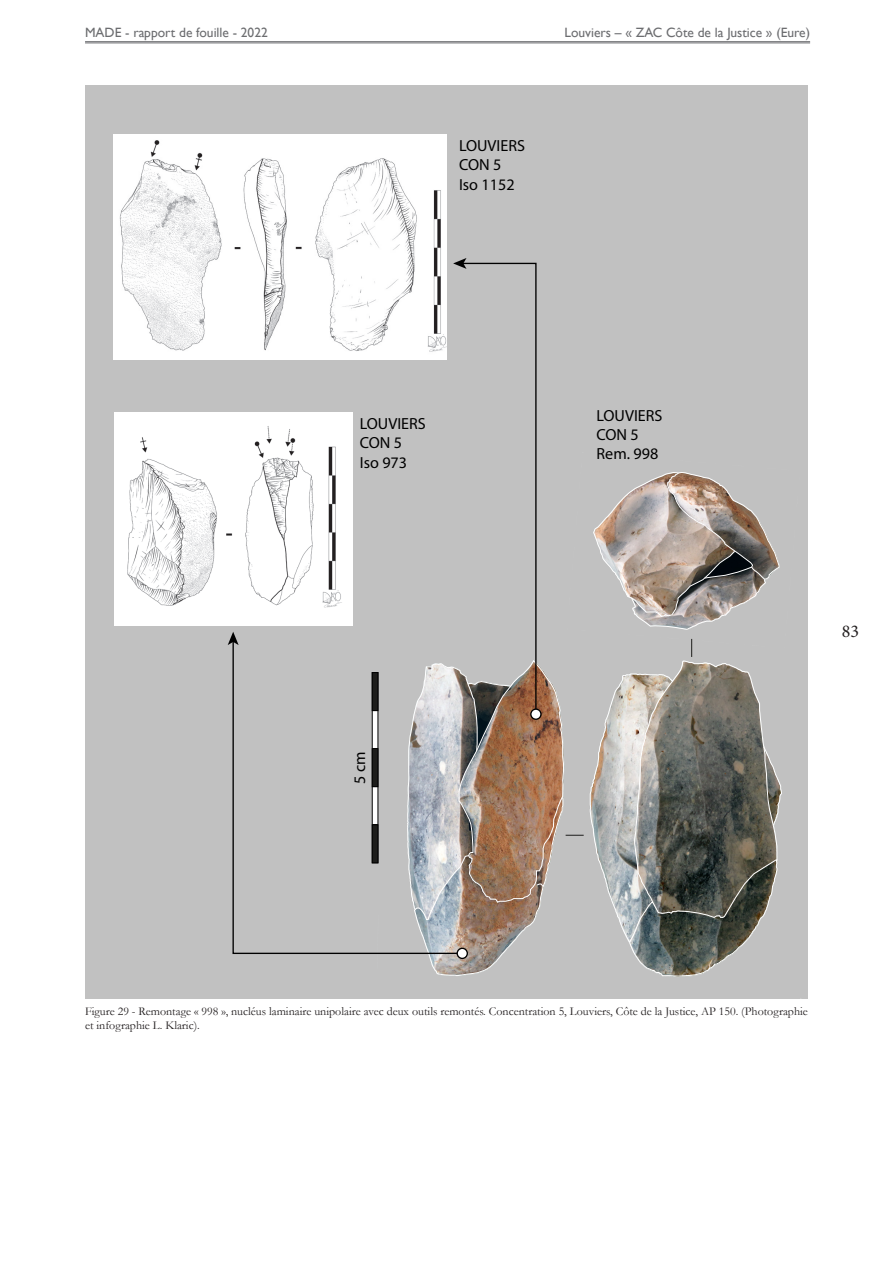
<style>
.page{position:relative;width:893px;height:1263px;background:#fff}
.page>*{position:absolute;margin:0;border:0;box-sizing:border-box;transform-origin:0 0}
.t1{font:18px "Minion Pro";color:#231f20}
.t2{font:16.05px/19.4px "Myriad Pro";color:#000}
.t3{font:13.5px "Gill Sans";color:#6c6d70}
.Titre_figures{font:12px/14.4px "Garamond";color:#231f20}
</style>
<div class="page">
<hr style="left:85px;top:41px;width:725px;height:1px;background:#6c6d70">
<hr style="left:85px;top:43px;width:725px;height:1px;background:#6c6d70">
<img style="left:127px;top:426px;width:215px;height:182px">
<img style="left:119px;top:140px;width:323px;height:212px">
<div style="left:326px;top:660px;width:482px;height:338px;background:#c1c1c1"></div>
<div style="left:584px;top:452px;width:215px;height:196px;background:#c1c1c1"></div>
<svg style="left:691px;top:639px;width:1px;height:18px"></svg>
<div style="left:232px;top:640px;width:175px;height:315px;background:#c1c1c1"></div>
<svg style="left:407px;top:258px;width:177px;height:718px;background:#b8b2ae"></svg>
<svg style="left:228px;top:632px;width:11px;height:13px"></svg>
<svg style="left:590px;top:660px;width:188px;height:283px;background:#bcbcb9"></svg>
<svg style="left:629px;top:680px;width:153px;height:297px;background:#757670"></svg>
<svg style="left:593px;top:472px;width:187px;height:158px;background:#aca39d"></svg>
<p class="t3" style="left:85px;top:25px;width:184px">MADE - rapport de fouille - 2022</p>
<p class="t3" style="left:564px;top:25px;width:247px">Louviers – « ZAC Côte de la Justice » (Eure)</p>
<p class="t2" style="left:459px;top:136px;width:67px">LOUVIERS<br>CON 5<br>Iso 1152</p>
<p class="t2" style="left:360px;top:414px;width:67px">LOUVIERS<br>CON 5<br>Iso 973</p>
<p class="t2" style="left:350px;top:784px;width:34px;rotate:-90deg">5 cm</p>
<p class="t2" style="left:596px;top:405px;width:67px">LOUVIERS<br>CON 5<br>Rem. 998</p>
<h1 class="t1" style="left:842px;top:619px;width:19px">83</h1>
<p class="Titre_figures" style="left:85px;top:1003px;width:724px">Figure 29 - Remontage « 998 », nucléus laminaire unipolaire avec deux outils remontés. Concentration 5, Louviers, Côte de la Justice, AP 150. (Photographie et infographie L. Klaric).</p>
</div>
